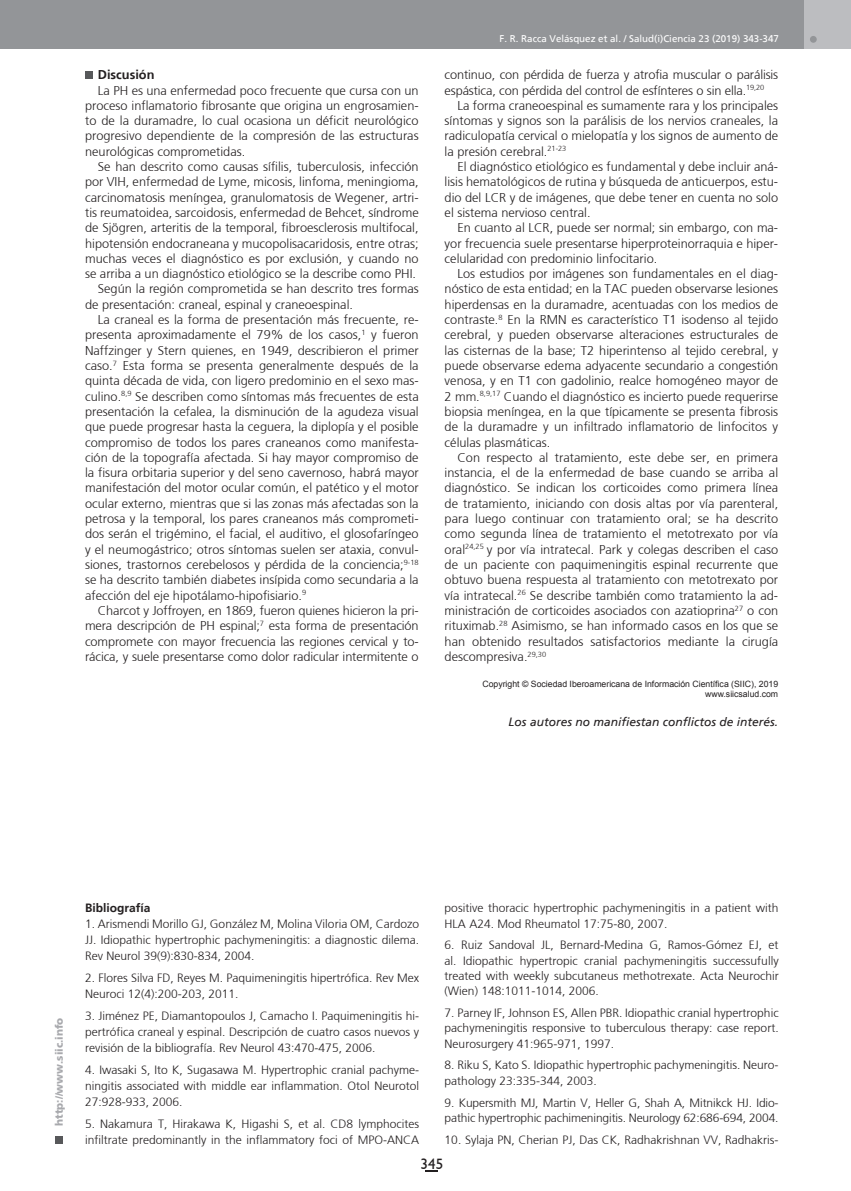
<style>
.page{position:relative;width:851px;height:1191px;background:#fff}
.page>*{position:absolute;margin:0;border:0;box-sizing:border-box;transform-origin:0 0}
.t1{font:15px "Humanist 521 BT";color:#231f20}
.cuerpo_texto{font:300 12.75px/15.3px "Frutiger";color:#231f20;text-align:justify}
.casos_clinicos_subti{font:700 12.75px "Frutiger";color:#231f20}
.casos_clinicos_bibli{font:300 12px/15.9px "Frutiger";color:#231f20;text-align:justify}
.casos_clinicos_los_a{font:italic 12px "Frutiger";color:#231f20}
.casos_clinicos_bibli-2{font:700 12px "Frutiger";color:#231f20}
.t2{font:900 10.5px "Frutiger";color:#a8a9ad}
.cabezal{font:9.75px "Frutiger";color:#fff}
.casos_clinicos_copy{font:8.7px "Arial";color:#231f20}
</style>
<div class="page">
<div style="left:1px;top:0;width:849px;height:49px;background:#939598"></div>
<div style="left:804px;top:0;width:46px;height:49px;background:#bcbdc0"></div>
<div style="left:809px;top:36px;width:7px;height:7px;background:#939598;border-radius:50%"></div>
<svg style="left:425px;top:1170px;width:13px;height:2px"></svg>
<div style="left:55px;top:1136px;width:8px;height:8px;background:#57585a"></div>
<div style="left:85px;top:71px;width:8px;height:8px;background:#57585a"></div>
<p class="casos_clinicos_subti" style="left:98px;top:67px;width:58px">Discusión</p>
<p class="cuerpo_texto" style="left:85px;top:82px;width:335px;text-indent:13px">La PH es una enfermedad poco frecuente que cursa con un proceso inflamatorio fibrosante que origina un engrosamien&shy;to de la duramadre, lo cual ocasiona un déficit neurológico progresivo dependiente de la compresión de las estructuras neurológicas comprometidas.</p>
<p class="cuerpo_texto" style="left:85px;top:159px;width:335px;text-indent:13px">Se han descrito como causas sífilis, tuberculosis, infección por VIH, enfermedad de Lyme, micosis, linfoma, meningioma, carcinomatosis meníngea, granulomatosis de Wegener, artri&shy;tis reumatoidea, sarcoidosis, enfermedad de Behcet, síndrome de Sjögren, arteritis de la temporal, fibroesclerosis multifocal, hipotensión endocraneana y mucopolisacaridosis, entre otras; muchas veces el diagnóstico es por exclusión, y cuando no se arriba a un diagnóstico etiológico se la describe como PHI.</p>
<p class="cuerpo_texto" style="left:85px;top:281px;width:335px;text-indent:13px">Según la región comprometida se han descrito tres formas de presentación: craneal, espinal y craneoespinal.</p>
<p class="cuerpo_texto" style="left:85px;top:312px;width:335px;text-indent:13px">La craneal es la forma de presentación más frecuente, re&shy;presenta aproximadamente el 79% de los casos,<sup>1</sup> y fueron Naffzinger y Stern quienes, en 1949, describieron el primer caso.<sup>7</sup> Esta forma se presenta generalmente después de la quinta década de vida, con ligero predominio en el sexo mas&shy;culino.<sup>8,9</sup> Se describen como síntomas más frecuentes de esta presentación la cefalea, la disminución de la agudeza visual que puede progresar hasta la ceguera, la diplopía y el posible compromiso de todos los pares craneanos como manifesta&shy;ción de la topografía afectada. Si hay mayor compromiso de la fisura orbitaria superior y del seno cavernoso, habrá mayor manifestación del motor ocular común, el patético y el motor ocular externo, mientras que si las zonas más afectadas son la petrosa y la temporal, los pares craneanos más comprometi&shy;dos serán el trigémino, el facial, el auditivo, el glosofaríngeo y el neumogástrico; otros síntomas suelen ser ataxia, convul&shy;siones, trastornos cerebelosos y pérdida de la conciencia;<sup>9-18 </sup>se ha descrito también diabetes insípida como secundaria a la afección del eje hipotálamo-hipofisiario.<sup>9</sup></p>
<p class="cuerpo_texto" style="left:85px;top:603px;width:335px;text-indent:13px">Charcot y Joffroyen, en 1869, fueron quienes hicieron la pri&shy;mera descripción de PH espinal;<sup>7</sup> esta forma de presentación compromete con mayor frecuencia las regiones cervical y to&shy;rácica, y suele presentarse como dolor radicular intermitente o</p>
<p class="cabezal" style="left:499px;top:33px;width:281px">F. R. Racca Velásquez et al. / Salud(i)Ciencia 23 (2019) 343-347</p>
<p class="cuerpo_texto" style="left:444px;top:67px;width:335px">continuo, con pérdida de fuerza y atrofia muscular o parálisis espástica, con pérdida del control de esfínteres o sin ella.<sup>19,20</sup></p>
<p class="cuerpo_texto" style="left:444px;top:98px;width:335px;text-indent:13px">La forma craneoespinal es sumamente rara y los principales síntomas y signos son la parálisis de los nervios craneales, la radiculopatía cervical o mielopatía y los signos de aumento de la presión cerebral.<sup>21-23</sup></p>
<p class="cuerpo_texto" style="left:444px;top:159px;width:335px;text-indent:13px">El diagnóstico etiológico es fundamental y debe incluir aná&shy;lisis hematológicos de rutina y búsqueda de anticuerpos, estu&shy;dio del LCR y de imágenes, que debe tener en cuenta no solo el sistema nervioso central.</p>
<p class="cuerpo_texto" style="left:444px;top:220px;width:335px;text-indent:13px">En cuanto al LCR, puede ser normal; sin embargo, con ma&shy;yor frecuencia suele presentarse hiperproteinorraquia e hiper&shy;celularidad con predominio linfocitario.</p>
<p class="cuerpo_texto" style="left:444px;top:266px;width:335px;text-indent:13px">Los estudios por imágenes son fundamentales en el diag&shy;nóstico de esta entidad; en la TAC pueden observarse lesiones hiperdensas en la duramadre, acentuadas con los medios de contraste.<sup>8</sup> En la RMN es característico T1 isodenso al tejido cerebral, y pueden observarse alteraciones estructurales de las cisternas de la base; T2 hiperintenso al tejido cerebral, y puede observarse edema adyacente secundario a congestión venosa, y en T1 con gadolinio, realce homogéneo mayor de 2 mm.<sup>8,9,17</sup> Cuando el diagnóstico es incierto puede requerirse biopsia meníngea, en la que típicamente se presenta fibrosis de la duramadre y un infiltrado inflamatorio de linfocitos y células plasmáticas.</p>
<p class="cuerpo_texto" style="left:444px;top:450px;width:335px;text-indent:13px">Con respecto al tratamiento, este debe ser, en primera instancia, el de la enfermedad de base cuando se arriba al diagnóstico. Se indican los corticoides como primera línea de tratamiento, iniciando con dosis altas por vía parenteral, para luego continuar con tratamiento oral; se ha descrito como segunda línea de tratamiento el metotrexato por vía oral<sup>24,25</sup> y por vía intratecal. Park y colegas describen el caso de un paciente con paquimeningitis espinal recurrente que obtuvo buena respuesta al tratamiento con metotrexato por vía intratecal.<sup>26</sup> Se describe también como tratamiento la ad&shy;ministración de corticoides asociados con azatioprina<sup>27</sup> o con rituximab.<sup>28</sup> Asimismo, se han informado casos en los que se han obtenido resultados satisfactorios mediante la cirugía descompresiva.<sup>29,30</sup></p>
<p class="casos_clinicos_copy" style="left:482px;top:678px;width:297px">Copyright © Sociedad Iberoamericana de Información Científica (SIIC), 2019</p>
<p class="casos_clinicos_copy" style="left:705px;top:688px;width:74px">www.siicsalud.com</p>
<p class="casos_clinicos_los_a" style="left:508px;top:715px;width:271px">Los autores no manifiestan conflictos de interés.</p>
<p class="t2" style="left:53px;top:1125px;width:110px;rotate:-90deg">http://www.siic.info</p>
<p class="casos_clinicos_bibli-2" style="left:85px;top:901px;width:67px">Bibliografía</p>
<p class="casos_clinicos_bibli" style="left:85px;top:916px;width:335px">1. Arismendi Morillo GJ, González M, Molina Viloria OM, Cardozo JJ. Idiopathic hypertrophic pachymeningitis: a diagnostic dilema.<br>Rev Neurol 39(9):830-834, 2004.</p>
<p class="casos_clinicos_bibli" style="left:85px;top:970px;width:335px">2. Flores Silva FD, Reyes M. Paquimeningitis hipertrófica. Rev Mex<br>Neuroci 12(4):200-203, 2011.</p>
<p class="casos_clinicos_bibli" style="left:85px;top:1008px;width:335px">3. Jiménez PE, Diamantopoulos J, Camacho I. Paquimeningitis hi&shy;pertrófica craneal y espinal. Descripción de cuatro casos nuevos y revisión de la bibliografía. Rev Neurol 43:470-475, 2006.</p>
<p class="casos_clinicos_bibli" style="left:85px;top:1062px;width:335px">4. Iwasaki S, Ito K, Sugasawa M. Hypertrophic cranial pachyme&shy;ningitis associated with middle ear inflammation. Otol Neurotol 27:928-933, 2006.</p>
<p class="casos_clinicos_bibli" style="left:85px;top:1116px;width:335px">5. Nakamura T, Hirakawa K, Higashi S, et al. CD8 lymphocites infiltrate predominantly in the inflammatory foci of MPO-ANCA</p>
<p class="casos_clinicos_bibli" style="left:444px;top:900px;width:335px;line-height:15.3px">positive thoracic hypertrophic pachymeningitis in a patient with<br>HLA A24. Mod Rheumatol 17:75-80, 2007.</p>
<p class="casos_clinicos_bibli" style="left:444px;top:937px;width:335px;line-height:15.3px">6. Ruiz Sandoval JL, Bernard-Medina G, Ramos-Gómez EJ, et al. Idiopathic hypertropic cranial pachymeningitis successufully treated with weekly subcutaneus methotrexate. Acta Neurochir (Wien) 148:1011-1014, 2006.</p>
<p class="casos_clinicos_bibli" style="left:444px;top:1005px;width:335px;line-height:15.3px">7. Parney IF, Johnson ES, Allen PBR. Idiopathic cranial hypertrophic pachymeningitis responsive to tuberculous therapy: case report.<br>Neurosurgery 41:965-971, 1997.</p>
<p class="casos_clinicos_bibli" style="left:444px;top:1057px;width:335px;line-height:15.3px">8. Riku S, Kato S. Idiopathic hypertrophic pachymeningitis. Neuro&shy;pathology 23:335-344, 2003.</p>
<p class="casos_clinicos_bibli" style="left:444px;top:1094px;width:335px;line-height:15.3px">9. Kupersmith MJ, Martin V, Heller G, Shah A, Mitnikck HJ. Idio&shy;pathic hypertrophic pachimeningitis. Neurology 62:686-694, 2004.</p>
<p class="casos_clinicos_bibli" style="left:444px;top:1131px;width:335px">10. Sylaja PN, Cherian PJ, Das CK, Radhakrishnan VV, Radhakris-</p>
<p class="t1" style="left:420px;top:1154px;width:24px">345</p>
</div>
